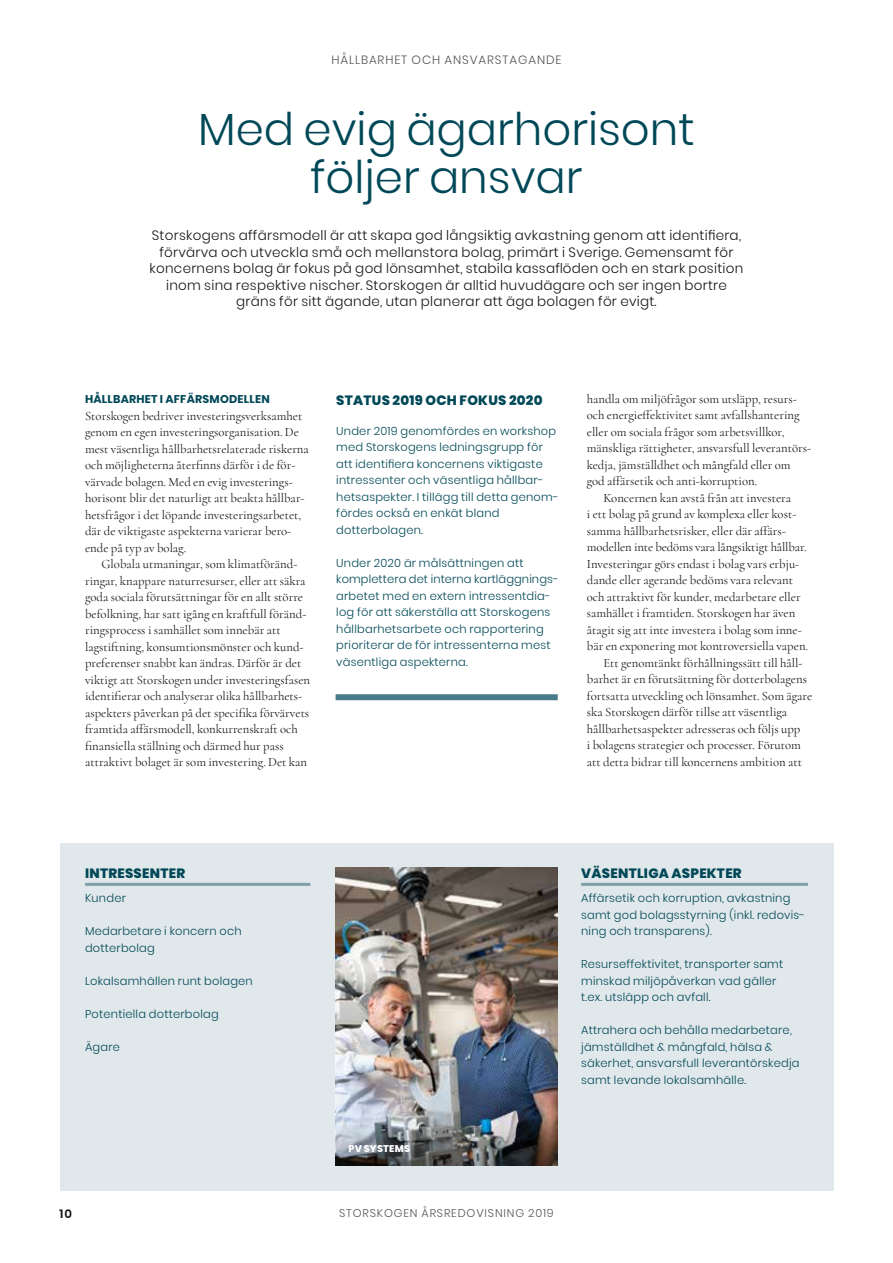
<style>
.page{position:relative;width:893px;height:1263px;background:#fff}
.page>*{position:absolute;margin:0;border:0;box-sizing:border-box;transform-origin:0 0}
.t1{font:300 45px/48px "Poppins";color:#004857;text-align:center}
.t2{font:300 13.5px/16.5px "Poppins";letter-spacing:.02em;color:#181716;text-align:center}
.t3{font:800 13.5px "Poppins";letter-spacing:.02em;color:#004857}
.t4{font:12.75px/16.5px "Cormorant";color:#181716}
.t5{font:300 12px "Poppins";letter-spacing:.075em;color:#565655}
.t6{font:600 12px "Poppins";color:#181716}
.t7{font:300 11.4px/16.5px "Poppins";letter-spacing:.02em;color:#004857}
.t8{font:300 11.25px "Poppins";letter-spacing:.075em;color:#565655}
.t9{font:700 11.25px "Poppins";letter-spacing:.02em;color:#004857}
.t10{font:800 9.75px "Poppins";letter-spacing:.02em;color:#fff}
</style>
<div class="page">
<div style="left:60px;top:843px;width:773px;height:348px;background:#e1e8eb"></div>
<div style="left:336px;top:694px;width:222px;height:6px;background:#497b8a"></div>
<hr style="left:85px;top:883px;width:225px;height:3px;background:#809fab">
<hr style="left:581px;top:883px;width:227px;height:3px;background:#809fab">
<img style="left:336px;top:867px;width:221px;height:226px">
<img style="left:336px;top:1093px;width:221px;height:72px">
<p class="t5" style="left:331px;top:53px;width:39px">Hållbarhet</p>
<p class="t5" style="left:412px;top:53px;width:43px">och ansvarstagande</p>
<h1 class="t1" style="left:198px;top:106px;width:498px">Med evig ägarhorisont följer ansvar</h1>
<p class="t2" style="left:150px;top:227px;width:595px">Storskogens affärsmodell är att skapa god långsiktig avkastning genom att identifiera, förvärva och utveckla små och mellanstora bolag, primärt i Sverige. Gemensamt för koncernens bolag är fokus på god lönsamhet, stabila kassaflöden och en stark position inom sina respektive nischer. Storskogen är alltid huvudägare och ser ingen bortre gräns för sitt ägande, utan planerar att äga bolagen för evigt.</p>
<p class="t9" style="left:85px;top:393px;width:186px">HÅLLBARHET I AFFÄRSMODELLEN</p>
<p class="t4" style="left:85px;top:407px;width:225px">Storskogen bedriver investeringsverksamhet genom en egen investeringsorganisation. De mest väsentliga hållbarhetsrelaterade riskerna och möjligheterna återfinns därför i de för&shy;värvade bolagen. Med en evig investerings&shy;horisont blir det naturligt att beakta hållbar&shy;hetsfrågor i det löpande investeringsarbetet, där de viktigaste aspekterna varierar bero&shy;ende på typ av bolag.</p>
<p class="t4" style="left:85px;top:556px;width:227px;text-indent:16px">Globala utmaningar, som klimatföränd&shy;ringar, knappare naturresurser, eller att säkra goda sociala förutsättningar för en allt större befolkning, har satt igång en kraftfull föränd&shy;ringsprocess i samhället som innebär att lagstiftning, konsumtionsmönster och kund&shy;preferenser snabbt kan ändras. Därför är det viktigt att Storskogen under investeringsfasen identifierar och analyserar olika hållbarhets&shy;aspekters påverkan på det specifika förvärvets framtida affärsmodell, konkurrenskraft och finansiella ställning och därmed hur pass attraktivt bolaget är som investering. Det kan</p>
<p class="t3" style="left:336px;top:393px;width:208px">STATUS 2019 OCH FOKUS 2020</p>
<p class="t7" style="left:336px;top:423px;width:224px">Under 2019 genomfördes en workshop med Storskogens ledningsgrupp för att identifiera koncernens viktigaste intressenter och väsentliga hållbar&shy;hetsaspekter. I tillägg till detta genom&shy;fördes också en enkät bland dotterbolagen.</p>
<p class="t7" style="left:336px;top:555px;width:223px">Under 2020 är målsättningen att komplettera det interna kartläggnings&shy;arbetet med en extern intressentdia&shy;log för att säkerställa att Storskogens hållbarhetsarbete och rapportering prioriterar de för intressenterna mest väsentliga aspekterna.</p>
<p class="t4" style="left:587px;top:391px;width:211px">handla om miljöfrågor som utsläpp, resurs-</p>
<p class="t4" style="left:587px;top:407px;width:214px">och energieffektivitet samt avfallshantering</p>
<p class="t4" style="left:587px;top:424px;width:199px">eller om sociala frågor som arbetsvillkor,</p>
<p class="t4" style="left:587px;top:440px;width:226px">mänskliga rättigheter, ansvarsfull leverantörs-</p>
<p class="t4" style="left:587px;top:457px;width:205px">kedja, jämställdhet och mångfald eller om</p>
<p class="t4" style="left:587px;top:473px;width:172px">god affärsetik och anti-korruption.</p>
<p class="t4" style="left:603px;top:490px;width:189px">Koncernen kan avstå från att investera</p>
<p class="t4" style="left:587px;top:506px;width:211px">i ett bolag på grund av komplexa eller kost-</p>
<p class="t4" style="left:587px;top:523px;width:201px">samma hållbarhetsrisker, eller där affärs-</p>
<p class="t4" style="left:587px;top:539px;width:221px">modellen inte bedöms vara långsiktigt hållbar.</p>
<p class="t4" style="left:587px;top:556px;width:214px">Investeringar görs endast i bolag vars erbju-</p>
<p class="t4" style="left:587px;top:572px;width:208px">dande eller agerande bedöms vara relevant</p>
<p class="t4" style="left:587px;top:589px;width:215px">och attraktivt för kunder, medarbetare eller</p>
<p class="t4" style="left:587px;top:605px;width:210px">samhället i framtiden. Storskogen har även</p>
<p class="t4" style="left:587px;top:622px;width:217px">åtagit sig att inte investera i bolag som inne-</p>
<p class="t4" style="left:587px;top:638px;width:223px">bär en exponering mot kontroversiella vapen.</p>
<p class="t4" style="left:603px;top:655px;width:201px">Ett genomtänkt förhållningssätt till håll-</p>
<p class="t4" style="left:587px;top:671px;width:222px">barhet är en förutsättning för dotterbolagens</p>
<p class="t4" style="left:587px;top:688px;width:227px">fortsatta utveckling och lönsamhet. Som ägare</p>
<p class="t4" style="left:587px;top:704px;width:202px">ska Storskogen därför tillse att väsentliga</p>
<p class="t4" style="left:587px;top:721px;width:215px">hållbarhetsaspekter adresseras och följs upp</p>
<p class="t4" style="left:587px;top:737px;width:216px">i bolagens strategier och processer. Förutom</p>
<p class="t4" style="left:587px;top:754px;width:217px">att detta bidrar till koncernens ambition att</p>
<p class="t3" style="left:85px;top:866px;width:102px">INTRESSENTER</p>
<p class="t7" style="left:85px;top:890px;width:42px">Kunder</p>
<p class="t7" style="left:85px;top:923px;width:158px">Medarbetare i koncern och dotterbolag</p>
<p class="t7" style="left:85px;top:973px;width:169px">Lokalsamhällen runt bolagen</p>
<p class="t7" style="left:85px;top:1006px;width:135px">Potentiella dotterbolag</p>
<p class="t7" style="left:85px;top:1039px;width:36px">Ägare</p>
<p class="t10" style="left:348px;top:1143px;width:63px">PV SYSTEMS</p>
<p class="t6" style="left:60px;top:1207px;width:14px">10</p>
<p class="t8" style="left:339px;top:1207px;width:216px">STORSKOGEN ÅRSREDOVISNING 2019</p>
<p class="t3" style="left:581px;top:866px;width:162px">VÄSENTLIGA ASPEKTER</p>
<p class="t7" style="left:581px;top:890px;width:226px">Affärsetik och korruption, avkastning samt god bolagsstyrning (inkl. redovis&shy;ning och transparens).</p>
<p class="t7" style="left:581px;top:956px;width:204px">Resurseffektivitet, transporter samt minskad miljöpåverkan vad gäller t.ex. utsläpp och avfall.</p>
<p class="t7" style="left:581px;top:1022px;width:220px">Attrahera och behålla medarbetare, jämställdhet &amp; mångfald, hälsa &amp; säkerhet, ansvarsfull leverantörskedja samt levande lokalsamhälle.</p>
</div>
